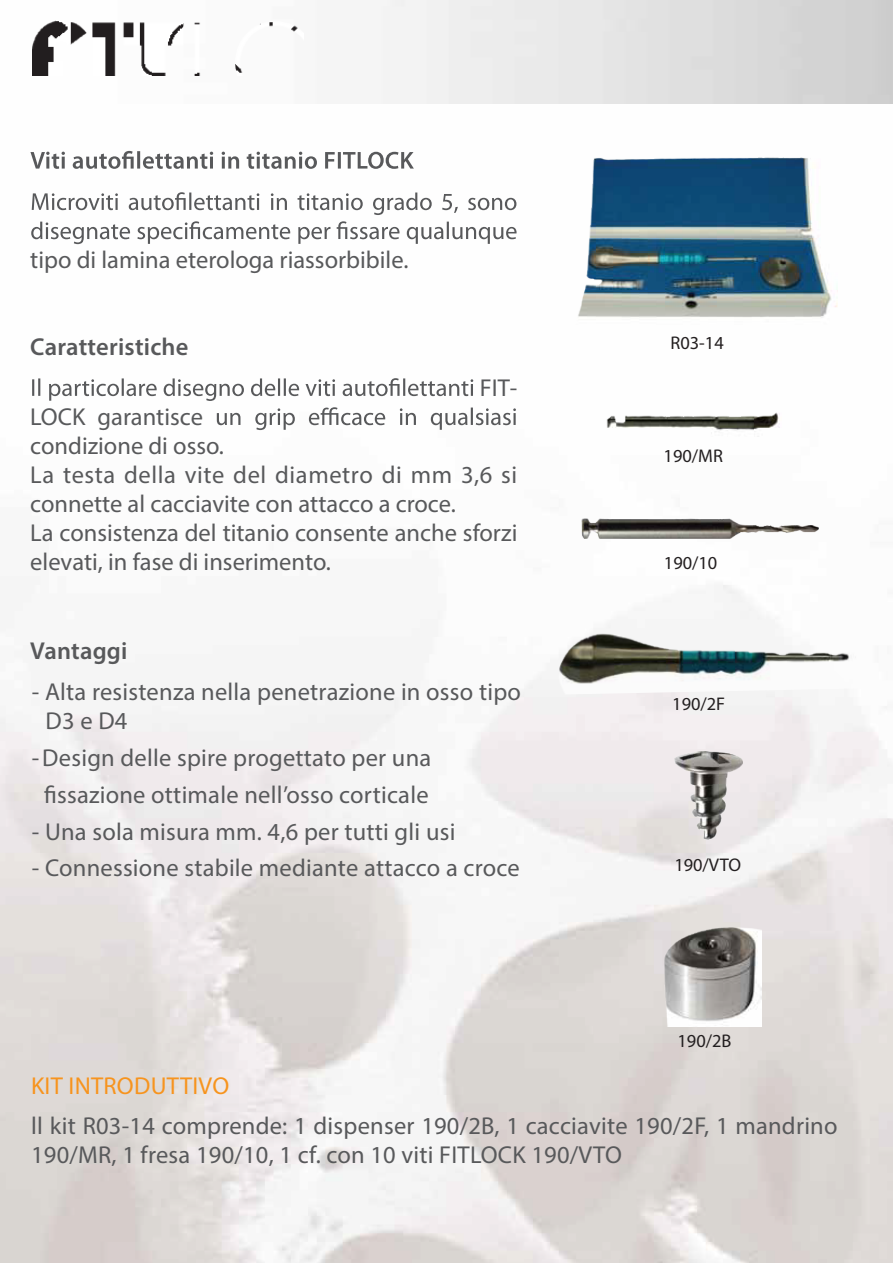
<style>
.page{position:relative;width:893px;height:1263px;background:#fff}
.page>*{position:absolute;margin:0;border:0;box-sizing:border-box;transform-origin:0 0}
.t1{font:24.45px/29.1px "Myriad Pro";letter-spacing:.01em;color:#58595b}
.t2{font:600 24.45px "Myriad Pro";letter-spacing:.01em;color:#58595b}
.t3{font:18.45px "Myriad Pro";color:#231f20}
.s1{color:#f7941e}
</style>
<div class="page">
<img style="left:32px;top:0;width:861px;height:103px">
<img style="left:32px;top:20px;width:271px;height:55px">
<img style="left:550px;top:497px;width:269px;height:42px">
<img style="left:545px;top:609px;width:313px;height:86px">
<img style="left:606px;top:412px;width:176px;height:25px">
<img style="left:654px;top:914px;width:107px;height:113px">
<img style="left:669px;top:747px;width:77px;height:95px">
<svg style="left:30px;top:151px;width:384px;height:18px"></svg>
<svg style="left:32px;top:192px;width:484px;height:23px"></svg>
<svg style="left:31px;top:221px;width:486px;height:23px"></svg>
<svg style="left:32px;top:378px;width:441px;height:23px"></svg>
<svg style="left:217px;top:407px;width:299px;height:23px"></svg>
<img style="left:577px;top:157px;width:260px;height:167px">
<p class="t1" style="left:30px;top:245px;width:380px">tipo di lamina eterologa riassorbibile.</p>
<p class="t2" style="left:30px;top:331px;width:160px">Caratteristiche</p>
<p class="t1" style="left:480px;top:373px;width:39px">FIT-</p>
<p class="t1" style="left:30px;top:402px;width:489px">LOCK garantisce<br>condizione di osso.<br>La testa della vite del diametro di mm 3,6 si connette al cacciavite con attacco a croce.<br>La consistenza del titanio consente anche sforzi elevati, in fase di inserimento.</p>
<p class="t2" style="left:30px;top:635px;width:99px">Vantaggi</p>
<p class="t1" style="left:46px;top:677px;width:477px;text-indent:-14px">- Alta resistenza nella penetrazione in osso tipo<br>D3 e D4</p>
<p class="t1" style="left:32px;top:739px;width:401px;line-height:36.8px;text-align:center">-Design delle spire progettato per una fissazione ottimale nell’osso corticale</p>
<p class="t1" style="left:32px;top:816px;width:425px">- Una sola misura mm. 4,6 per tutti gli usi</p>
<p class="t1" style="left:32px;top:853px;width:489px">- Connessione stabile mediante attacco a croce</p>
<p class="t3" style="left:671px;top:331px;width:55px">R03-14</p>
<p class="t3" style="left:664px;top:444px;width:61px">190/MR</p>
<p class="t3" style="left:664px;top:551px;width:55px">190/10</p>
<p class="t3" style="left:672px;top:692px;width:54px">190/2F</p>
<p class="t3" style="left:674px;top:853px;width:68px">190/VTO</p>
<p class="t3" style="left:677px;top:1030px;width:55px">190/2B</p>
<p class="t1" style="left:31px;top:1065px;width:808px;line-height:39.8px"><span class="s1">KIT INTRODUTTIVO<br></span>ll kit R03-14 comprende: 1 dispenser 190/2B, 1 cacciavite 190/2F, 1 mandrino</p>
<p class="t1" style="left:31px;top:1140px;width:592px">190/MR, 1 fresa 190/10, 1 cf. con 10 viti FITLOCK 190/VTO</p>
</div>
